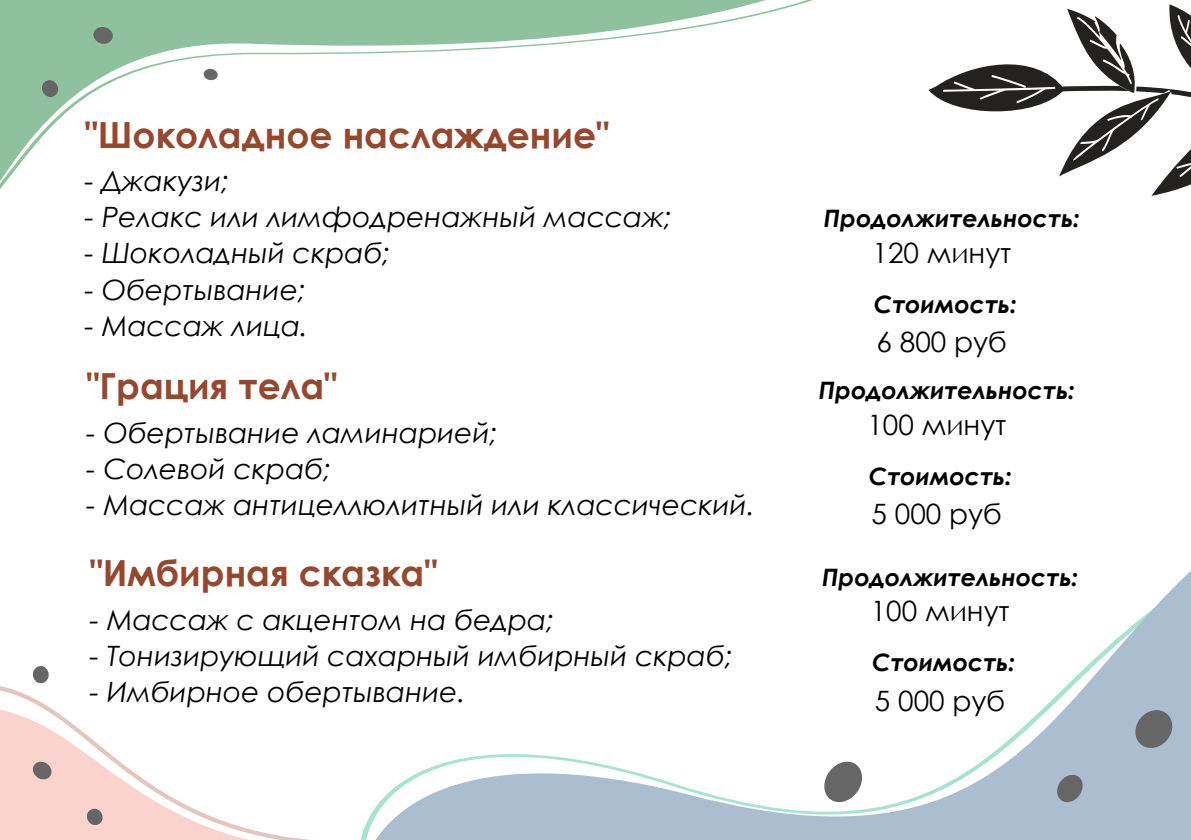
<style>
.page{position:relative;width:1191px;height:840px;background:#fff}
.page>*{position:absolute;margin:0;border:0;box-sizing:border-box;transform-origin:0 0}
.t1{font:700 36px "Century Gothic";color:#96482f}
.t2{font:italic 28px "Century Gothic";color:#000}
.t3{font:28px "Century Gothic";color:#000}
.t4{font:italic 700 24px "Century Gothic";color:#000}
</style>
<div class="page">
<svg style="left:0;top:0;width:813px;height:189px"></svg>
<svg style="left:0;top:686px;width:301px;height:153px"></svg>
<svg style="left:361px;top:571px;width:830px;height:268px"></svg>
<svg style="left:928px;top:4px;width:263px;height:192px"></svg>
<svg style="left:822px;top:759px;width:43px;height:45px"></svg>
<svg style="left:1133px;top:707px;width:42px;height:43px;background:#818990"></svg>
<svg style="left:1055px;top:773px;width:29px;height:30px"></svg>
<svg style="left:33px;top:666px;width:16px;height:18px"></svg>
<svg style="left:32px;top:760px;width:21px;height:20px"></svg>
<svg style="left:86px;top:807px;width:18px;height:19px"></svg>
<div style="left:42px;top:80px;width:16px;height:17px;background:#666;border-radius:50%"></div>
<div style="left:93px;top:27px;width:20px;height:17px;background:#666;border-radius:50%"></div>
<div style="left:204px;top:69px;width:14px;height:11px;background:#666;border-radius:50%"></div>
<p class="t1" style="left:85px;top:120px;width:526px">"Шоколадное наслаждение"</p>
<p class="t2" style="left:85px;top:170px;width:146px">- Джакузи;</p>
<p class="t2" style="left:85px;top:206px;width:589px">- Релакс или лимфодренажный массаж;</p>
<p class="t2" style="left:85px;top:242px;width:307px">- Шоколадный скраб;</p>
<p class="t2" style="left:85px;top:278px;width:223px">- Обертывание;</p>
<p class="t2" style="left:85px;top:314px;width:225px">- Массаж лица.</p>
<p class="t1" style="left:87px;top:372px;width:252px">"Грация тела"</p>
<p class="t2" style="left:87px;top:422px;width:412px">- Обертывание ламинарией;</p>
<p class="t2" style="left:87px;top:458px;width:246px">- Солевой скраб;</p>
<p class="t2" style="left:87px;top:494px;width:670px">- Массаж антицеллюлитный или классический.</p>
<p class="t1" style="left:90px;top:558px;width:349px">"Имбирная сказка"</p>
<p class="t2" style="left:90px;top:608px;width:466px">- Массаж с акцентом на бедра;</p>
<p class="t2" style="left:90px;top:644px;width:644px">- Тонизирующий сахарный имбирный скраб;</p>
<p class="t2" style="left:90px;top:680px;width:377px">- Имбирное обертывание.</p>
<p class="t4" style="left:824px;top:209px;width:258px">Продолжительность:</p>
<p class="t3" style="left:872px;top:242px;width:140px">120 минут</p>
<p class="t4" style="left:874px;top:295px;width:145px">Стоимость:</p>
<p class="t3" style="left:877px;top:331px;width:132px">6 800 руб</p>
<p class="t4" style="left:819px;top:381px;width:258px">Продолжительность:</p>
<p class="t3" style="left:867px;top:414px;width:140px">100 минут</p>
<p class="t4" style="left:869px;top:466px;width:145px">Стоимость:</p>
<p class="t3" style="left:872px;top:503px;width:132px">5 000 руб</p>
<p class="t4" style="left:822px;top:567px;width:258px">Продолжительность:</p>
<p class="t3" style="left:871px;top:600px;width:140px">100 минут</p>
<p class="t4" style="left:872px;top:653px;width:145px">Стоимость:</p>
<p class="t3" style="left:875px;top:689px;width:132px">5 000 руб</p>
</div>
